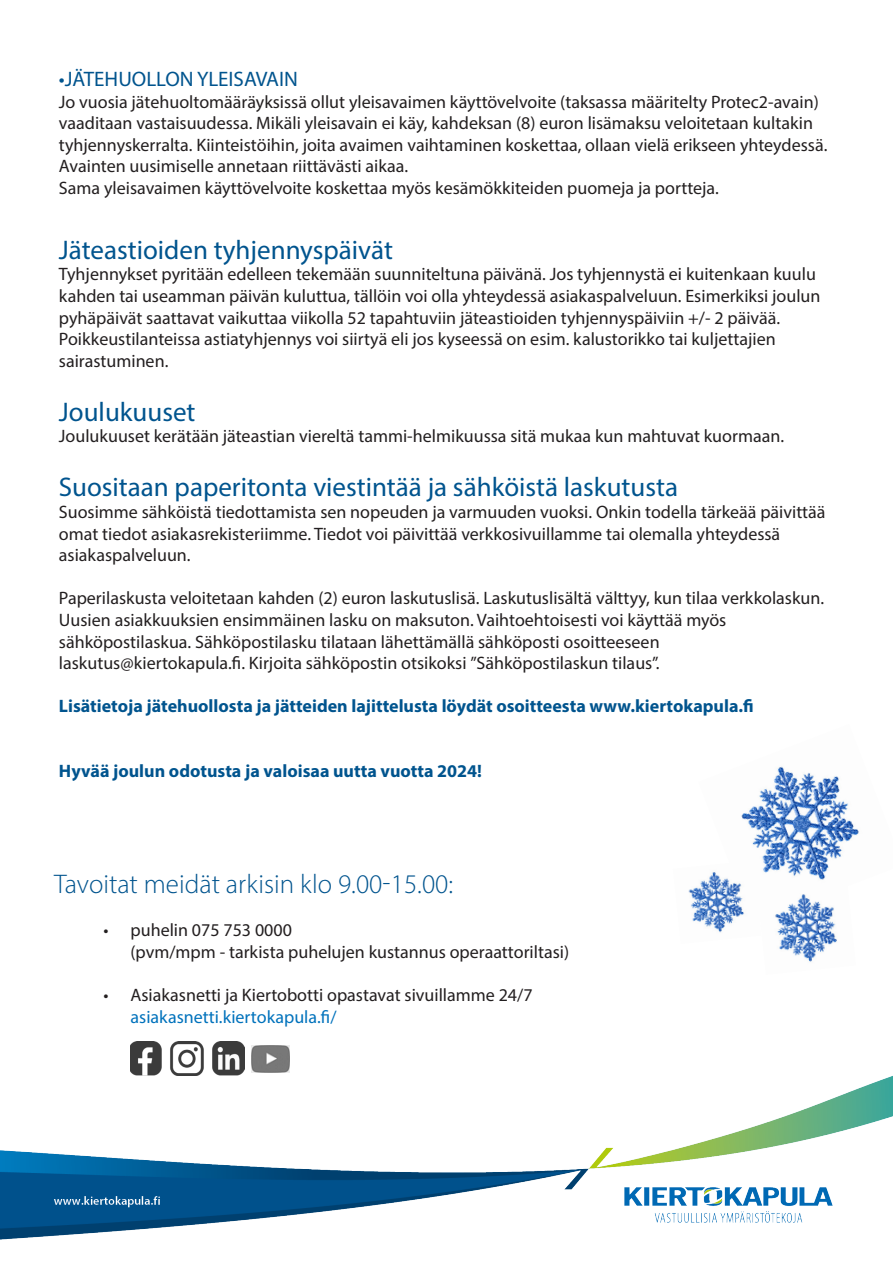
<style>
.page{position:relative;width:893px;height:1263px;background:#fff}
.page>*{position:absolute;margin:0;border:0;box-sizing:border-box;transform-origin:0 0}
.t1{font:27px "Myriad Pro";color:#00548e}
.t2{font:300 27px "Myriad Pro";color:#00548e}
.t3{font:21px "Myriad Pro";color:#00548e}
.t4{font:18px/21.6px "Myriad Pro";color:#231f20}
.t5{font:700 18px "Myriad Pro";color:#00548e}
.s1{color:#0072bc}
</style>
<div class="page">
<img style="left:0;top:1044px;width:893px;height:196px">
<img style="left:741px;top:766px;width:118px;height:114px">
<img style="left:688px;top:860px;width:73px;height:73px">
<img style="left:757px;top:881px;width:80px;height:81px">
<img style="left:131px;top:1042px;width:113px;height:33px">
<img style="left:251px;top:1045px;width:38px;height:27px">
<p class="t3" style="left:59px;top:66px;width:240px">•JÄTEHUOLLON YLEISAVAIN</p>
<p class="t4" style="left:59px;top:90px;width:770px">Jo vuosia jätehuoltomääräyksissä ollut yleisavaimen käyttövelvoite (taksassa määritelty Protec2-avain) vaaditaan vastaisuudessa. Mikäli yleisavain ei käy, kahdeksan (8) euron lisämaksu veloitetaan kultakin tyhjennyskerralta. Kiinteistöihin, joita avaimen vaihtaminen koskettaa, ollaan vielä erikseen yhteydessä.<br>Avainten uusimiselle annetaan riittävästi aikaa.<br>Sama yleisavaimen käyttövelvoite koskettaa myös kesämökkiteiden puomeja ja portteja.</p>
<p class="t1" style="left:59px;top:233px;width:336px">Jäteastioiden tyhjennyspäivät</p>
<p class="t4" style="left:59px;top:263px;width:763px">Tyhjennykset pyritään edelleen tekemään suunniteltuna päivänä. Jos tyhjennystä ei kuitenkaan kuulu kahden tai useamman päivän kuluttua, tällöin voi olla yhteydessä asiakaspalveluun. Esimerkiksi joulun pyhäpäivät saattavat vaikuttaa viikolla 52 tapahtuviin jäteastioiden tyhjennyspäiviin +/- 2 päivää.<br>Poikkeustilanteissa astiatyhjennys voi siirtyä eli jos kyseessä on esim. kalustorikko tai kuljettajien sairastuminen.</p>
<p class="t1" style="left:59px;top:395px;width:138px">Joulukuuset</p>
<p class="t4" style="left:59px;top:425px;width:727px">Joulukuuset kerätään jäteastian viereltä tammi-helmikuussa sitä mukaa kun mahtuvat kuormaan.</p>
<p class="t1" style="left:59px;top:471px;width:621px">Suositaan paperitonta viestintää ja sähköistä laskutusta</p>
<p class="t4" style="left:59px;top:501px;width:768px">Suosimme sähköistä tiedottamista sen nopeuden ja varmuuden vuoksi. Onkin todella tärkeää päivittää omat tiedot asiakasrekisteriimme. Tiedot voi päivittää verkkosivuillamme tai olemalla yhteydessä asiakaspalveluun.</p>
<p class="t4" style="left:59px;top:587px;width:767px">Paperilaskusta veloitetaan kahden (2) euron laskutuslisä. Laskutuslisältä välttyy, kun tilaa verkkolaskun.<br>Uusien asiakkuuksien ensimmäinen lasku on maksuton. Vaihtoehtoisesti voi käyttää myös sähköpostilaskua. Sähköpostilasku tilataan lähettämällä sähköposti osoitteeseen laskutus@kiertokapula.fi. Kirjoita sähköpostin otsikoksi ”Sähköpostilaskun tilaus”.</p>
<p class="t5" style="left:59px;top:695px;width:696px">Lisätietoja jätehuollosta ja jätteiden lajittelusta löydät osoitteesta www.kiertokapula.fi</p>
<p class="t5" style="left:59px;top:759px;width:425px">Hyvää joulun odotusta ja valoisaa uutta vuotta 2024!</p>
<p class="t2" style="left:54px;top:868px;width:401px">Tavoitat meidät arkisin klo 9.00-15.00:</p>
<p class="t4" style="left:131px;top:919px;width:440px;text-indent:-27px">• puhelin 075 753 0000<br>(pvm/mpm - tarkista puhelujen kustannus operaattoriltasi)</p>
<p class="t4" style="left:131px;top:984px;width:404px;text-indent:-27px">• Asiakasnetti ja Kiertobotti opastavat sivuillamme 24/7 <span class="s1">asiakasnetti.kiertokapula.fi/</span></p>
</div>
